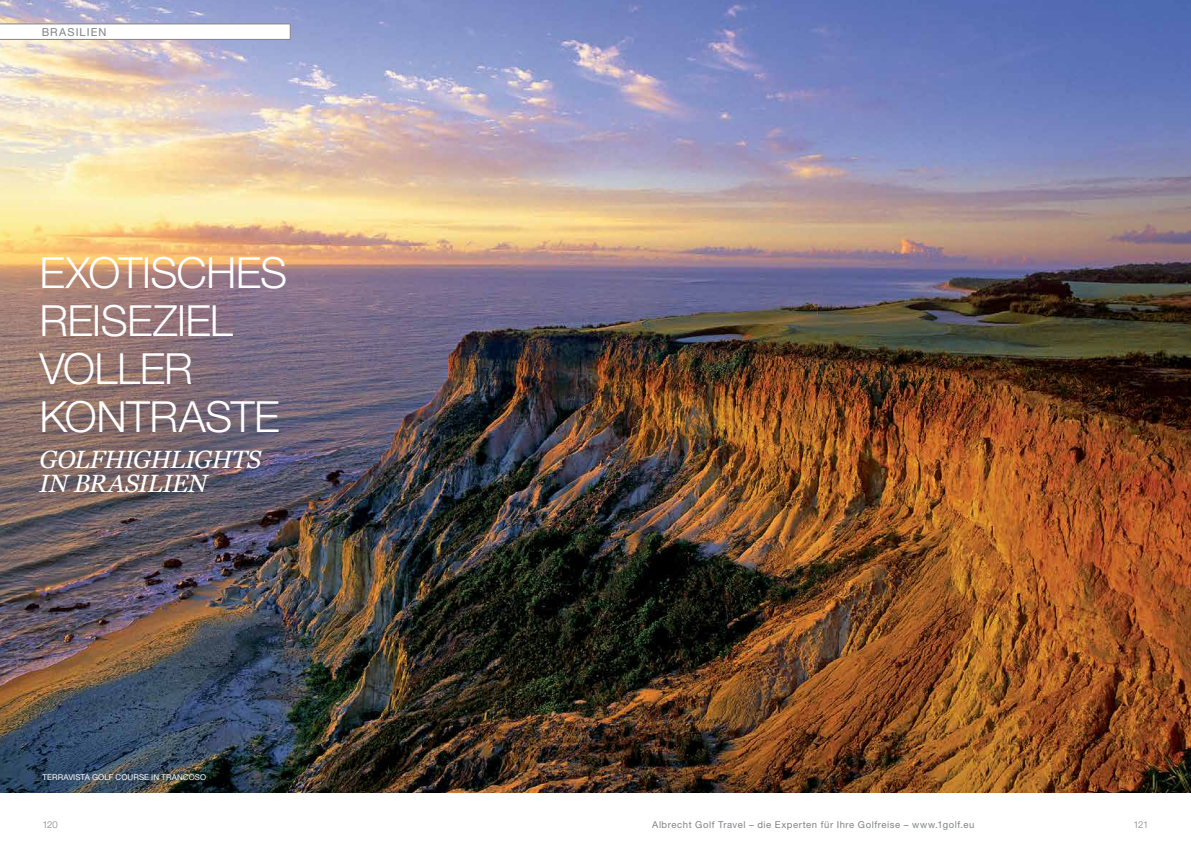
<style>
.page{position:relative;width:1191px;height:842px;background:#fff}
.page>*{position:absolute;margin:0;border:0;box-sizing:border-box;transform-origin:0 0}
.t1{font:300 43px/48px "Helvetica Neue";letter-spacing:-.015em;color:#fff}
.t2{font:italic 25px/24px "Georgia";letter-spacing:-.015em;color:#fff}
.t3{font:11px "Helvetica Neue";letter-spacing:.095em;color:#808285}
.t4{font:9.5px "Helvetica Neue";letter-spacing:.06em;color:#808285}
.t5{font:300 9.5px "Helvetica Neue";letter-spacing:-.05em;color:#808285}
.t6{font:8px "Helvetica Neue";letter-spacing:.01em;color:#fff}
</style>
<div class="page">
<img style="left:0;top:0;width:1191px;height:792px">
<svg style="left:0;top:24px;width:291px;height:16px"></svg>
<p class="t3" style="left:42px;top:26px;width:66px">BRASILIEN</p>
<h1 class="t1" style="left:39px;top:248px;width:249px">EXOTISCHES<br>REISEZIEL<br>VOLLER<br>KONTRASTE</h1>
<h2 class="t2" style="left:39px;top:448px;width:223px">GOLFHIGHLIGHTS<br>IN BRASILIEN</h2>
<p class="t6" style="left:43px;top:772px;width:165px">TERRAVISTA GOLF COURSE IN TRANCOSO</p>
<p class="t5" style="left:43px;top:819px;width:17px">120</p>
<p class="t4" style="left:652px;top:819px;width:324px">Albrecht Golf Travel – die Experten für Ihre Golfreise – www.1golf.eu</p>
<p class="t5" style="left:1133px;top:819px;width:16px">121</p>
</div>
